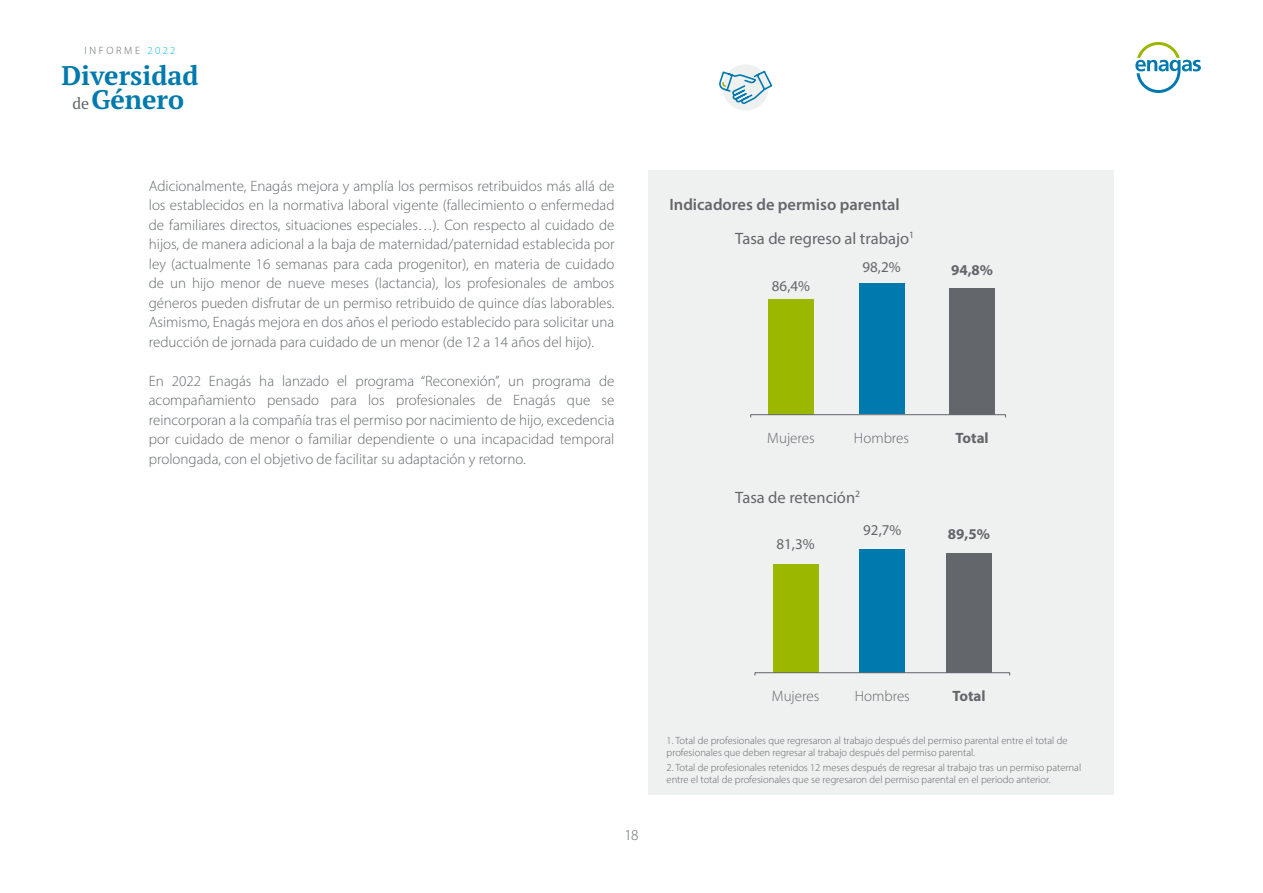
<style>
.page{position:relative;width:1263px;height:893px;background:#fff}
.page>*{position:absolute;margin:0;border:0;box-sizing:border-box;transform-origin:0 0}
.t1{font:700 26.85px/24.5px "Enagas PT Serif";color:#007aae;text-align:center}
.t2{font:600 16.5px/33.6px "Myriad Pro";color:#63666a}
.t3{font:16.5px "Myriad Pro";color:#63666a}
.t4{font:15.9px "Enagas PT Serif";color:#63666a}
.t5{font:300 15px/19.5px "Myriad Pro";color:#63666a;text-align:justify}
.t6{font:15px "Myriad Pro";color:#63666a}
.t7{font:700 15px "Myriad Pro";color:#63666a}
.t8{font:300 10.65px "Myriad Pro";letter-spacing:.25em;color:#63666a}
.t9{font:300 10.5px/12px "Myriad Pro";color:#63666a}
.s1{color:#00b5e2}
.s2{font-weight:400}
</style>
<div class="page">
<svg style="left:1135px;top:42px;width:66px;height:51px"></svg>
<div style="left:648px;top:170px;width:466px;height:625px;background:#eff0f0"></div>
<div style="left:949px;top:288px;width:46px;height:126px;background:#63666a"></div>
<div style="left:859px;top:283px;width:45px;height:131px;background:#007aae"></div>
<div style="left:768px;top:299px;width:46px;height:115px;background:#9cb700"></div>
<div style="left:946px;top:553px;width:46px;height:119px;background:#63666a"></div>
<div style="left:859px;top:549px;width:46px;height:123px;background:#007aae"></div>
<div style="left:773px;top:564px;width:45px;height:108px;background:#9cb700"></div>
<hr style="left:751px;top:414px;width:254px;height:1px;background:#63666a">
<hr style="left:755px;top:672px;width:255px;height:1px;background:#63666a">
<div style="left:722px;top:64px;width:47px;height:47px;background:#eff0f0;border-radius:50%"></div>
<svg style="left:719px;top:69px;width:54px;height:36px"></svg>
<p class="t8" style="left:85px;top:44px;width:92px">INFORME <span class="s1">2022</span></p>
<h1 class="t1" style="left:61px;top:62px;width:139px">Diversidad<br>Género</h1>
<p class="t4" style="left:72px;top:93px;width:18px">de</p>
<p class="t5" style="left:149px;top:176px;width:467px">Adicionalmente, Enagás mejora y amplía los permisos retribuidos más allá de los establecidos en la normativa laboral vigente (fallecimiento o enfermedad de familiares directos, situaciones especiales…). Con respecto al cuidado de hijos, de manera adicional a la baja de maternidad/paternidad establecida por ley (actualmente 16 semanas para cada progenitor), en materia de cuidado de un hijo menor de nueve meses (lactancia), los profesionales de ambos géneros pueden disfrutar de un permiso retribuido de quince días laborables.<br>Asimismo, Enagás mejora en dos años el periodo establecido para solicitar una reducción de jornada para cuidado de un menor (de 12 a 14 años del hijo).</p>
<p class="t5" style="left:149px;top:371px;width:467px">En 2022 Enagás ha lanzado el programa “Reconexión”, un programa de acompañamiento pensado para los profesionales de Enagás que se reincorporan a la compañía tras el permiso por nacimiento de hijo, excedencia por cuidado de menor o familiar dependiente o una incapacidad temporal prolongada, con el objetivo de facilitar su adaptación y retorno.</p>
<p class="t2" style="left:735px;top:187px;width:180px;text-indent:-66px">Indicadores de permiso parental<br><span class="s2">Tasa de regreso al trabajo</span><sup>1</sup></p>
<p class="t6" style="left:772px;top:277px;width:40px">86,4%</p>
<p class="t6" style="left:862px;top:258px;width:40px">98,2%</p>
<p class="t7" style="left:951px;top:261px;width:44px">94,8%</p>
<p class="t5" style="left:767px;top:428px;width:49px">Mujeres</p>
<p class="t5" style="left:854px;top:428px;width:57px">Hombres</p>
<p class="t3" style="left:735px;top:487px;width:126px">Tasa de retención<sup>2</sup></p>
<p class="t6" style="left:776px;top:535px;width:40px">81,3%</p>
<p class="t6" style="left:863px;top:520px;width:40px">92,7%</p>
<p class="t7" style="left:955px;top:429px;width:35px">Total</p>
<p class="t7" style="left:948px;top:524px;width:44px">89,5%</p>
<p class="t5" style="left:625px;top:825px;width:15px">18</p>
<p class="t5" style="left:772px;top:686px;width:49px">Mujeres</p>
<p class="t5" style="left:855px;top:686px;width:57px">Hombres</p>
<p class="t7" style="left:952px;top:687px;width:35px">Total</p>
<p class="t9" style="left:666px;top:735px;width:402px">1. Total de profesionales que regresaron al trabajo después del permiso parental entre el total de profesionales que deben regresar al trabajo después del permiso parental.</p>
<p class="t9" style="left:666px;top:761px;width:416px">2. Total de profesionales retenidos 12 meses después de regresar al trabajo tras un permiso paternal entre el total de profesionales que se regresaron del permiso parental en el periodo anterior.</p>
</div>
